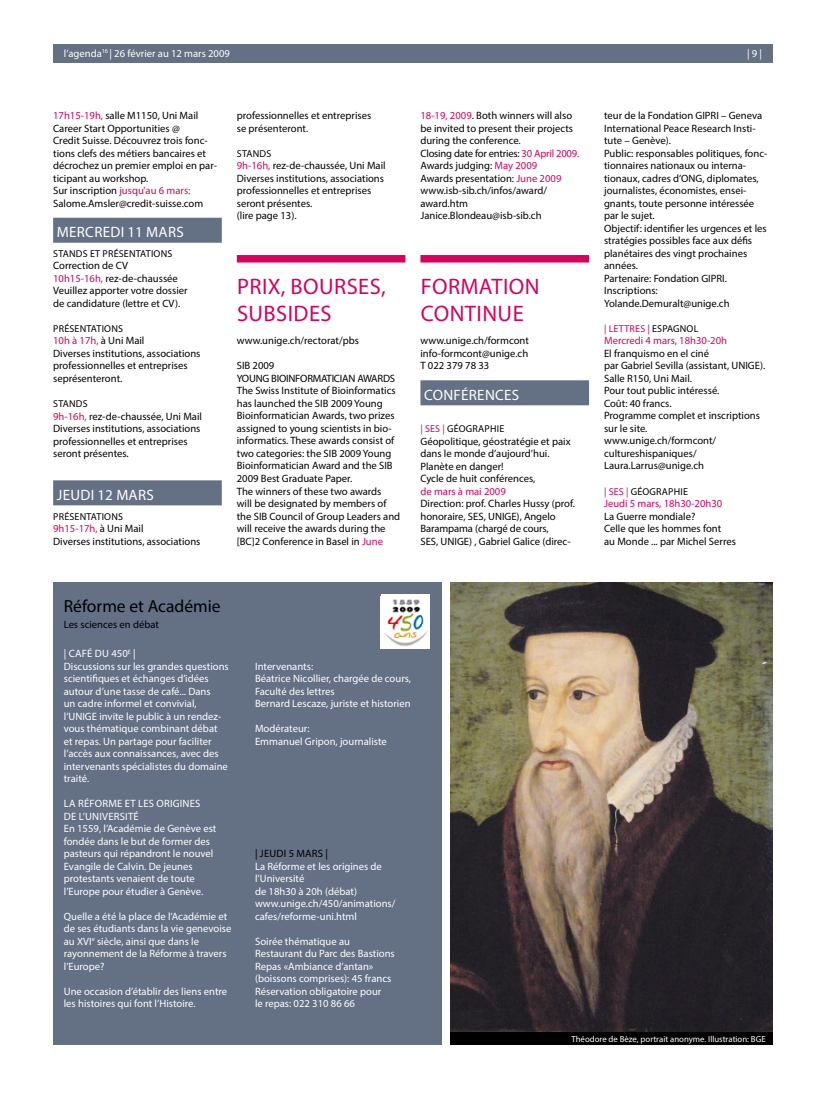
<style>
.page{position:relative;width:833px;height:1099px;background:#fff}
.page>*{position:absolute;margin:0;border:0;box-sizing:border-box;transform-origin:0 0}
.t1{font:22.5px/27px "Myriad Pro";letter-spacing:.02em;color:#d9005e}
.t2{font:17.5px "Myriad Pro";color:#000}
.t3{font:15px "Myriad Pro";letter-spacing:.02em;color:#fff}
.t4{font:10.62px/12.5px "Myriad Pro";color:#000}
.t5{font:10.62px/12.5px "Myriad Pro";color:#fff}
.t6{font:10.62px "Myriad Pro";color:#d9005e}
.t7{font:10px "Myriad Pro";letter-spacing:.02em;color:#000}
.t8{font:10px "Myriad Pro";letter-spacing:.02em;color:#d9005e}
.t9{font:8.75px "Myriad Pro";color:#fff}
.s1{color:#d9005e}
.s2{color:#000}
</style>
<div class="page">
<div style="left:53px;top:44px;width:719px;height:19px;background:#647083"></div>
<div style="left:53px;top:582px;width:389px;height:462px;background:#647083"></div>
<img style="left:450px;top:582px;width:322px;height:450px">
<div style="left:450px;top:1032px;width:322px;height:12px;background:#000"></div>
<div style="left:53px;top:218px;width:169px;height:25px;background:#647083"></div>
<div style="left:53px;top:480px;width:169px;height:25px;background:#647083"></div>
<div style="left:237px;top:255px;width:168px;height:7px;background:#d9005e"></div>
<div style="left:420px;top:255px;width:169px;height:7px;background:#d9005e"></div>
<div style="left:420px;top:380px;width:169px;height:25px;background:#647083"></div>
<div style="left:381px;top:594px;width:48px;height:55px;background:#fff"></div>
<img style="left:382px;top:599px;width:46px;height:47px">
<p class="t5" style="left:64px;top:47px;width:168px">l’agenda<sup>16</sup> | 26 février au 12 mars 2009</p>
<p class="t5" style="left:747px;top:47px;width:17px">| 9 |</p>
<p class="t4" style="left:53px;top:109px;width:165px"><span class="s1">17h15-19h,</span> salle M1150, Uni Mail Career Start Opportunities @<br>Credit Suisse. Découvrez trois fonc&shy;tions clefs des métiers bancaires et décrochez un premier emploi en par&shy;ticipant au workshop.<br>Sur inscription <span class="s1">jusqu’au 6 mars:<br></span>Salome.Amsler@credit-suisse.com</p>
<h3 class="t3" style="left:57px;top:223px;width:21px">Mercredi</h3>
<h3 class="t3" style="left:128px;top:223px;width:49px">11 mars</h3>
<p class="t7" style="left:53px;top:247px;width:23px">Stands</p>
<p class="t7" style="left:90px;top:247px;width:19px">et présen</p>
<p class="t7" style="left:136px;top:247px;width:32px">tations</p>
<p class="t4" style="left:53px;top:259px;width:136px">Correction de CV<br><span class="s1">10h15-16h,</span> rez-de-chaussée<br>Veuillez apporter votre dossier de candidature (lettre et CV).</p>
<p class="t7" style="left:53px;top:322px;width:12px">Présen</p>
<p class="t7" style="left:86px;top:322px;width:32px">tations</p>
<p class="t4" style="left:53px;top:334px;width:149px"><span class="s1">10h à 17h,</span> à Uni Mail<br>Diverses institutions, associations professionnelles et entreprises seprésenteront.</p>
<p class="t7" style="left:53px;top:397px;width:23px">Stands</p>
<p class="t4" style="left:53px;top:409px;width:150px"><span class="s1">9h-16h,</span> rez-de-chaussée, Uni Mail<br>Diverses institutions, associations professionnelles et entreprises seront présentes.</p>
<h3 class="t3" style="left:57px;top:486px;width:15px">Jeudi</h3>
<h3 class="t3" style="left:98px;top:486px;width:49px">12 mars</h3>
<p class="t7" style="left:53px;top:510px;width:12px">Présen</p>
<p class="t7" style="left:86px;top:510px;width:32px">tations</p>
<p class="t4" style="left:53px;top:522px;width:149px"><span class="s1">9h15-17h,</span> à Uni Mail<br>Diverses institutions, associations</p>
<p class="t4" style="left:237px;top:109px;width:136px">professionnelles et entreprises se présenteront.</p>
<p class="t7" style="left:237px;top:147px;width:23px">stands</p>
<p class="t4" style="left:237px;top:159px;width:150px"><span class="s1">9h-16h,</span> rez-de-chaussée, Uni Mail<br>Diverses institutions, associations professionnelles et entreprises seront présentes.<br>(lire page 13).</p>
<h1 class="t1" style="left:237px;top:273px;width:150px">PRIX, BOURSES,<br>SUBSIDES</h1>
<p class="t4" style="left:237px;top:334px;width:124px">www.unige.ch/rectorat/pbs</p>
<p class="t4" style="left:237px;top:359px;width:165px">SIB 2009<br>YOUNG BIOINFORMATICIAN AWARDS<br>The Swiss Institute of Bioinformatics has launched the SIB 2009 Young<br>Bioinformatician Awards, two prizes assigned to young scientists in bio&shy;informatics. These awards consist of two categories: the SIB 2009 Young<br>Bioinformatician Award and the SIB<br>2009 Best Graduate Paper.<br>The winners of these two awards<br>will be designated by members of the SIB Council of Group Leaders and will receive the awards during the [BC]2 Conference in Basel in <span class="s1">June</span></p>
<p class="t4" style="left:420px;top:109px;width:160px"><span class="s1">18-19, 2009</span>. Both winners will also be invited to present their projects during the conference.<br>Closing date for entries: <span class="s1">30 April 2009.<br></span>Awards judging: <span class="s1">May 2009<br></span>Awards presentation: <span class="s1">June 2009 </span>www.isb-sib.ch/infos/award/ award.htm<br>Janice.Blondeau@isb-sib.ch</p>
<h1 class="t1" style="left:421px;top:273px;width:120px">FORMATION<br>CONTINUE</h1>
<p class="t4" style="left:420px;top:334px;width:110px;text-align:justify">www.unige.ch/formcont info-formcont@unige.ch T 022 379 78 33</p>
<h3 class="t3" style="left:424px;top:386px;width:97px">CONFÉRENCES</h3>
<p class="t7" style="left:420px;top:422px;width:85px"><span class="s1">| SES |</span> GÉOGRAPHIE</p>
<p class="t4" style="left:420px;top:434px;width:152px">Géopolitique, géostratégie et paix dans le monde d’aujourd’hui.<br>Planète en danger!<br>Cycle de huit conférences,</p>
<p class="t6" style="left:420px;top:484px;width:87px">de mars à mai 2009</p>
<p class="t4" style="left:420px;top:497px;width:156px">Direction: prof. Charles Hussy (prof. honoraire, SES, UNIGE), Angelo Barampama (chargé de cours,<br>SES, UNIGE) , Gabriel Galice (direc-</p>
<p class="t4" style="left:604px;top:109px;width:165px">teur de la Fondation GIPRI – Geneva<br>International Peace Research Insti&shy;tute – Genève).<br>Public: responsables politiques, fonc&shy;tionnaires nationaux ou interna&shy;tionaux, cadres d’ONG, diplomates, journalistes, économistes, ensei&shy;gnants, toute personne intéressée par le sujet.<br>Objectif: identifier les urgences et les stratégies possibles face aux défis planétaires des vingt prochaines années.<br>Partenaire: Fondation GIPRI.<br>Inscriptions:<br>Yolande.Demuralt@unige.ch</p>
<p class="t8" style="left:604px;top:322px;width:93px">| LETTRES | <span class="s2">Espagn ol</span></p>
<p class="t6" style="left:604px;top:334px;width:124px">Mercredi 4 mars, 18h30-20h</p>
<p class="t4" style="left:604px;top:347px;width:163px">El franquismo en el ciné<br>par Gabriel Sevilla (assistant, UNIGE).<br>Salle R150, Uni Mail.<br>Pour tout public intéressé.<br>Coût: 40 francs.<br>Programme complet et inscriptions sur le site.<br>www.unige.ch/formcont/ cultureshispaniques/<br>Laura.Larrus@unige.ch</p>
<p class="t7" style="left:604px;top:485px;width:85px"><span class="s1">| SES |</span> GÉOGRAPHIE</p>
<p class="t6" style="left:604px;top:497px;width:120px">Jeudi 5 mars, 18h30-20h30</p>
<p class="t4" style="left:604px;top:509px;width:133px">La Guerre mondiale?<br>Celle que les hommes font<br>au Monde ... par Michel Serres</p>
<h2 class="t2" style="left:64px;top:595px;width:158px">Réforme et Académie</h2>
<p class="t4" style="left:64px;top:617px;width:97px">Les sciences en débat</p>
<p class="t5" style="left:64px;top:647px;width:166px">| café du 450<sup>e</sup> |<br>Discussions sur les grandes questions scientifiques et échanges d’idées autour d’une tasse de café... Dans<br>un cadre informel et convivial, l’UNIGE invite le public à un rendez&shy;vous thématique combinant débat et repas. Un partage pour faciliter l’accès aux connaissances, avec des intervenants spécialistes du domaine traité.</p>
<p class="t5" style="left:64px;top:797px;width:46px">la réforme</p>
<p class="t5" style="left:125px;top:797px;width:20px">et les</p>
<p class="t5" style="left:156px;top:797px;width:14px">origines</p>
<p class="t5" style="left:64px;top:809px;width:28px">de l’universi</p>
<p class="t5" style="left:64px;top:809px;width:154px;text-indent:64px">té<br>En 1559, l’Académie de Genève est fondée dans le but de former des pasteurs qui répandront le nouvel<br>Evangile de Calvin. De jeunes protestants venaient de toute l’Europe pour étudier à Genève.</p>
<p class="t5" style="left:64px;top:909px;width:169px">Quelle a été la place de l’Académie et de ses étudiants dans la vie genevoise au XVI<sup>e</sup> siècle, ainsi que dans le rayonnement de la Réforme à travers l’Europe?</p>
<p class="t5" style="left:64px;top:984px;width:165px">Une occasion d’établir des liens entre les histoires qui font l’Histoire.</p>
<p class="t5" style="left:255px;top:659px;width:158px">Intervenants:<br>Béatrice Nicollier, chargée de cours,<br>Faculté des lettres<br>Bernard Lescaze, juriste et historien</p>
<p class="t5" style="left:255px;top:722px;width:133px">Modérateur:<br>Emmanuel Gripon, journaliste</p>
<p class="t4" style="left:255px;top:847px;width:12px">| jeudi</p>
<p class="t4" style="left:289px;top:847px;width:41px">5 mars |</p>
<p class="t5" style="left:255px;top:859px;width:142px">La Réforme et les origines de l’Université<br>de 18h30 à 20h (débat) www.unige.ch/450/animations/ cafes/reforme-uni.html</p>
<p class="t5" style="left:255px;top:934px;width:141px">Soirée thématique au<br>Restaurant du Parc des Bastions<br>Repas «Ambiance d’antan» (boissons comprises): 45 francs<br>Réservation obligatoire pour<br>le repas: 022 310 86 66</p>
<p class="t9" style="left:571px;top:1033px;width:196px">Théodore de Bèze, portrait anonyme. Illustration: BGE</p>
</div>
